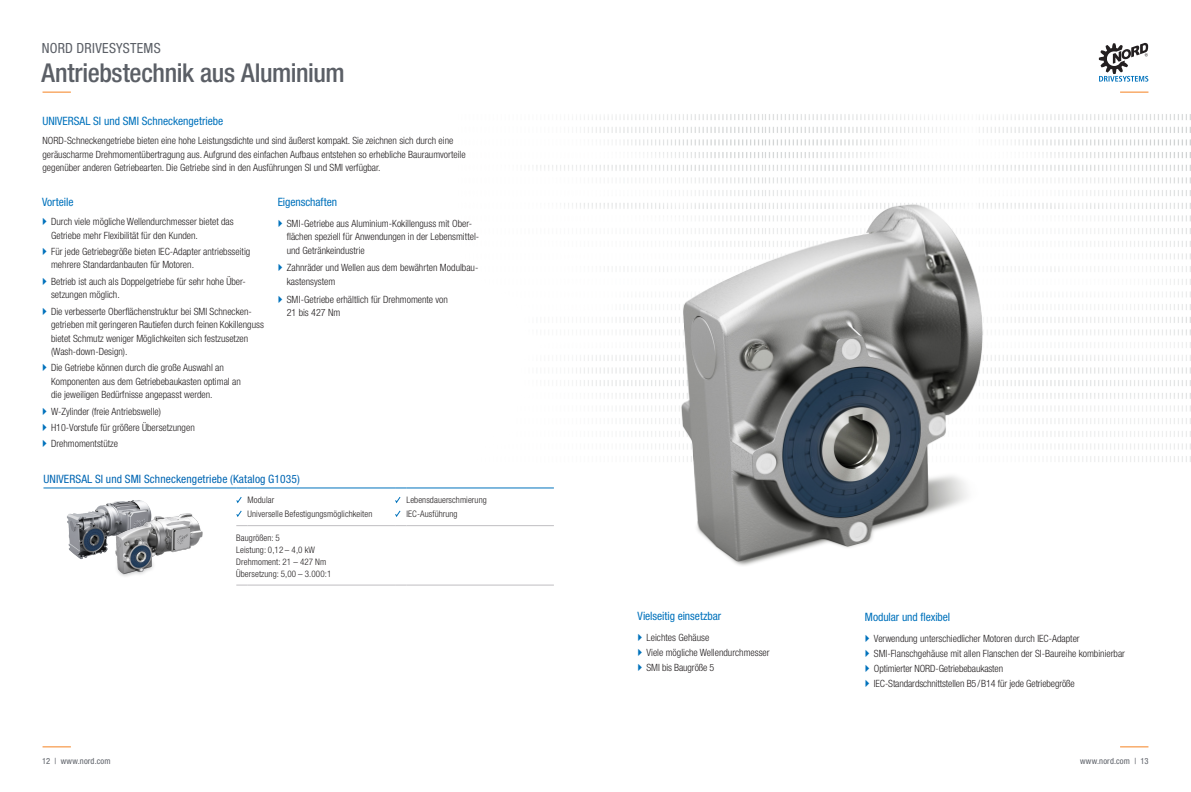
<style>
.page{position:relative;width:1191px;height:792px;background:#fff}
.page>*{position:absolute;margin:0;border:0;box-sizing:border-box;transform-origin:0 0}
.t1{font:500 condensed 26px "Helvetica Neue LT Std";letter-spacing:-.015em;color:#5b5f66}
.t2{font:condensed 14px "Helvetica Neue LT Std";letter-spacing:.02em;color:#5b5f66}
.Fließtext{font:condensed 11.5px "Helvetica Neue LT Std";color:#0072bc}
.Headline_Tabelle{font:condensed 11.5px "Helvetica Neue LT Std";letter-spacing:.01em;color:#0166b3}
.Fließtext_Normal{font:condensed 11.5px "Helvetica Neue LT Std";color:#0072bc}
.Fließtext_Normal-2{font:300 condensed 10px/13.5px "Helvetica Neue LT Std";color:#231f20}
.Fließtext-2{font:300 condensed 10px "Helvetica Neue LT Std";color:#231f20}
.Aufzählung{font:300 condensed 9px "Helvetica Neue LT Std";letter-spacing:.01em;color:#231f20}
.t3{font:condensed 8.5px "Helvetica Neue LT Std";letter-spacing:.02em;color:#5b5f66}
</style>
<div class="page">
<svg style="left:43px;top:746px;width:28px;height:1px"></svg>
<svg style="left:1120px;top:746px;width:28px;height:1px"></svg>
<svg style="left:43px;top:92px;width:28px;height:1px"></svg>
<svg style="left:1120px;top:92px;width:28px;height:1px"></svg>
<svg style="left:1098px;top:43px;width:50px;height:39px"></svg>
<img style="left:536px;top:114px;width:655px;height:348px">
<hr style="left:43px;top:488px;width:193px;height:1px;background:#0072bc">
<svg style="left:236px;top:488px;width:12px;height:1px"></svg>
<hr style="left:248px;top:488px;width:147px;height:1px;background:#0072bc">
<hr style="left:406px;top:488px;width:148px;height:1px;background:#0072bc">
<svg style="left:236px;top:525px;width:12px;height:1px"></svg>
<hr style="left:248px;top:525px;width:147px;height:1px;background:#bfbec1">
<hr style="left:406px;top:525px;width:148px;height:1px;background:#bfbec1">
<svg style="left:236px;top:585px;width:12px;height:1px"></svg>
<hr style="left:248px;top:585px;width:147px;height:1px;background:#bfbec1">
<hr style="left:406px;top:585px;width:148px;height:1px;background:#bfbec1">
<svg style="left:236px;top:497px;width:6px;height:7px"></svg>
<svg style="left:236px;top:510px;width:6px;height:7px"></svg>
<svg style="left:395px;top:497px;width:6px;height:7px"></svg>
<svg style="left:395px;top:510px;width:6px;height:7px"></svg>
<img style="left:67px;top:500px;width:81px;height:59px">
<img style="left:665px;top:185px;width:411px;height:381px">
<img style="left:106px;top:506px;width:97px;height:71px">
<h2 class="t2" style="left:42px;top:40px;width:120px">NORD DRIVESYSTEMS</h2>
<h1 class="t1" style="left:41px;top:57px;width:305px">Antriebstechnik aus Aluminium</h1>
<p class="Fließtext" style="left:43px;top:114px;width:182px">UNIVERSAL SI und SMI Schneckengetriebe</p>
<p class="Fließtext_Normal-2" style="left:43px;top:134px;width:412px">NORD-Schneckengetriebe bieten eine hohe Leistungsdichte und sind äußerst kompakt. Sie zeichnen sich durch eine</p>
<p class="Fließtext_Normal-2" style="left:43px;top:147px;width:424px">geräuscharme Drehmomentübertragung aus. Aufgrund des einfachen Aufbaus entstehen so erhebliche Bauraumvorteile</p>
<p class="Fließtext_Normal-2" style="left:43px;top:161px;width:340px">gegenüber anderen Getriebearten. Die Getriebe sind in den Ausführungen SI und SMI verfügbar.</p>
<p class="Fließtext_Normal" style="left:42px;top:195px;width:33px">Vorteile</p>
<p class="Fließtext_Normal-2" style="left:51px;top:215px;width:184px">Durch viele mögliche Wellendurchmesser bietet das</p>
<p class="Fließtext_Normal-2" style="left:51px;top:228px;width:148px">Getriebe mehr Flexibilität für den Kunden.</p>
<p class="Fließtext_Normal-2" style="left:51px;top:245px;width:201px">Für jede Getriebegröße bieten IEC-Adapter antriebsseitig</p>
<p class="Fließtext_Normal-2" style="left:51px;top:258px;width:144px">mehrere Standardanbauten für Motoren.</p>
<p class="Fließtext_Normal-2" style="left:51px;top:274px;width:196px">Betrieb ist auch als Doppelgetriebe für sehr hohe Über-</p>
<p class="Fließtext_Normal-2" style="left:51px;top:288px;width:70px">setzungen möglich.</p>
<p class="Fließtext_Normal-2" style="left:51px;top:304px;width:202px">Die verbesserte Oberflächenstruktur bei SMI Schnecken-</p>
<p class="Fließtext_Normal-2" style="left:51px;top:318px;width:214px">getrieben mit geringeren Rautiefen durch feinen Kokillenguss bietet Schmutz weniger Möglichkeiten sich festzusetzen</p>
<p class="Fließtext_Normal-2" style="left:51px;top:345px;width:78px">(Wash-down-Design).</p>
<p class="Fließtext_Normal-2" style="left:51px;top:361px;width:174px">Die Getriebe können durch die große Auswahl an</p>
<p class="Fließtext_Normal-2" style="left:51px;top:375px;width:191px">Komponenten aus dem Getriebebaukasten optimal an</p>
<p class="Fließtext_Normal-2" style="left:51px;top:388px;width:163px">die jeweiligen Bedürfnisse angepasst werden.</p>
<p class="Fließtext_Normal-2" style="left:51px;top:404px;width:111px">W-Zylinder (freie Antriebswelle)</p>
<p class="Fließtext_Normal-2" style="left:51px;top:421px;width:145px">H10-Vorstufe für größere Übersetzungen</p>
<p class="Fließtext_Normal-2" style="left:51px;top:437px;width:68px">Drehmomentstütze</p>
<p class="Fließtext" style="left:278px;top:195px;width:61px">Eigenschaften</p>
<p class="Fließtext-2" style="left:287px;top:217px;width:187px">SMI-Getriebe aus Aluminium-Kokillenguss mit Ober-</p>
<p class="Fließtext-2" style="left:287px;top:231px;width:194px">flächen speziell für Anwendungen in der Lebensmittel-</p>
<p class="Fließtext-2" style="left:287px;top:244px;width:80px">und Getränkeindustrie</p>
<p class="Fließtext-2" style="left:287px;top:262px;width:193px">Zahnräder und Wellen aus dem bewährten Modulbau-</p>
<p class="Fließtext-2" style="left:287px;top:276px;width:50px">kastensystem</p>
<p class="Fließtext-2" style="left:287px;top:293px;width:163px">SMI-Getriebe erhältlich für Drehmomente von</p>
<p class="Fließtext-2" style="left:287px;top:307px;width:55px">21 bis 427 Nm</p>
<p class="Headline_Tabelle" style="left:43px;top:472px;width:258px">UNIVERSAL SI und SMI Schneckengetriebe (Katalog G1035)</p>
<p class="Aufzählung" style="left:248px;top:494px;width:28px">Modular</p>
<p class="Aufzählung" style="left:248px;top:508px;width:126px">Universelle Befestigungsmöglichkeiten</p>
<p class="Aufzählung" style="left:236px;top:532px;width:45px">Baugrößen: 5</p>
<p class="Aufzählung" style="left:236px;top:544px;width:80px">Leistung: 0,12 – 4,0 kW</p>
<p class="Aufzählung" style="left:236px;top:556px;width:92px">Drehmoment: 21 – 427 Nm</p>
<p class="Aufzählung" style="left:236px;top:568px;width:97px">Übersetzung: 5,00 – 3.000:1</p>
<p class="Aufzählung" style="left:406px;top:494px;width:82px">Lebensdauerschmierung</p>
<p class="Aufzählung" style="left:406px;top:508px;width:53px">IEC-Ausführung</p>
<p class="Fließtext" style="left:637px;top:610px;width:85px">Vielseitig einsetzbar</p>
<p class="Fließtext_Normal-2" style="left:646px;top:631px;width:64px">Leichtes Gehäuse</p>
<p class="Fließtext_Normal-2" style="left:646px;top:646px;width:125px">Viele mögliche Wellendurchmesser</p>
<p class="Fließtext_Normal-2" style="left:646px;top:661px;width:69px">SMI bis Baugröße 5</p>
<p class="Fließtext" style="left:865px;top:611px;width:87px">Modular und flexibel</p>
<p class="Fließtext_Normal-2" style="left:874px;top:632px;width:207px">Verwendung unterschiedlicher Motoren durch IEC-Adapter</p>
<p class="Fließtext_Normal-2" style="left:874px;top:647px;width:253px">SMI-Flanschgehäuse mit allen Flanschen der SI-Baureihe kombinierbar</p>
<p class="Fließtext_Normal-2" style="left:874px;top:662px;width:131px">Optimierter NORD-Getriebebaukasten</p>
<p class="Fließtext_Normal-2" style="left:874px;top:677px;width:202px">IEC-Standardschnittstellen B5/B14 für jede Getriebegröße</p>
<p class="t3" style="left:42px;top:756px;width:70px">12 | www.nord.com</p>
<p class="t3" style="left:1080px;top:756px;width:70px">www.nord.com | 13</p>
</div>
